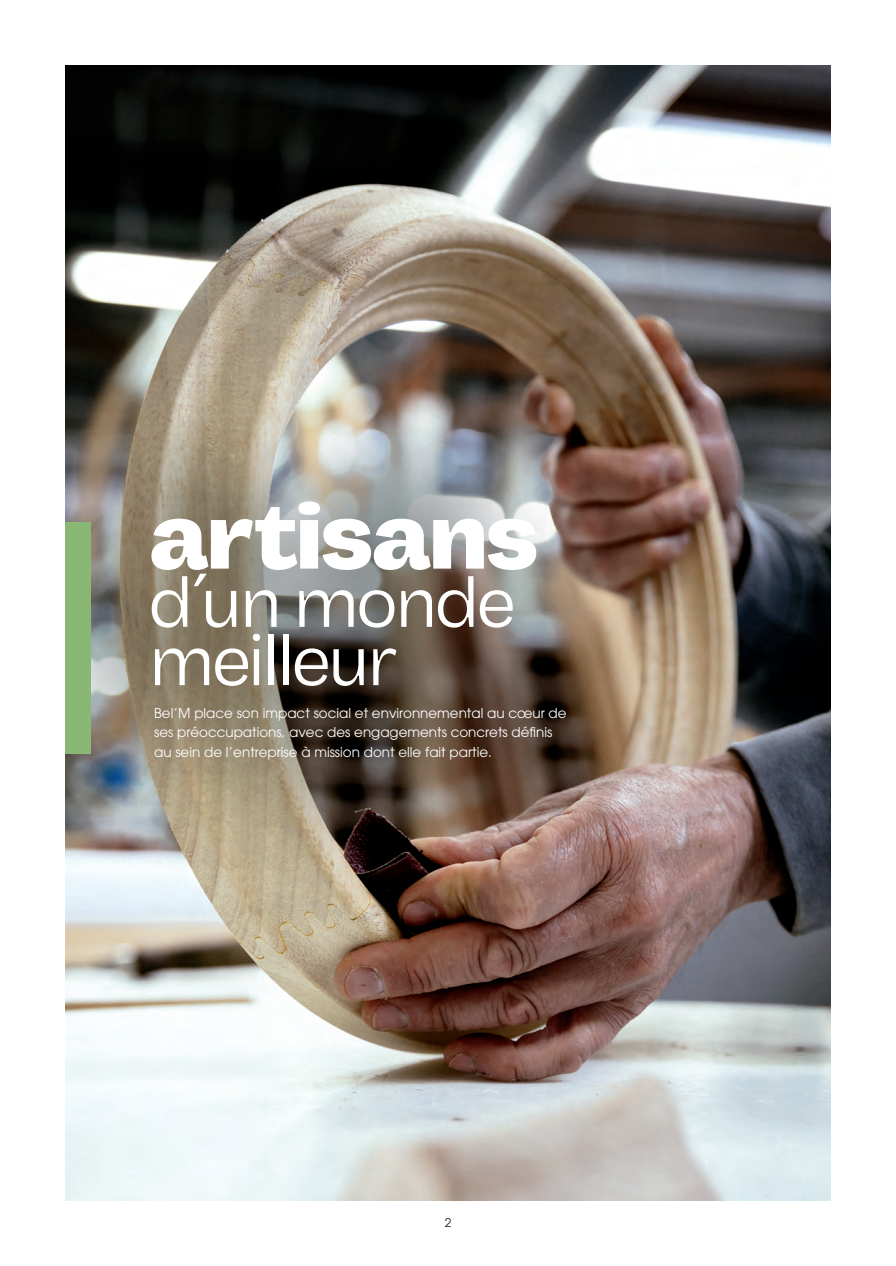
<style>
.page{position:relative;width:896px;height:1266px;background:#fff}
.page>*{position:absolute;margin:0;border:0;box-sizing:border-box;transform-origin:0 0}
.t1{font:900 93.15px "Vastago Grotesk";letter-spacing:-.02em;color:#fff}
.t2{font:71.85px/58.2px "Vastago Grotesk";letter-spacing:-.03em;color:#fff}
.t3{font:13.5px/19.5px "ITC Avant Garde Pro";color:#fff}
.t4{font:12px "ITC Avant Garde Pro";color:#231f20}
</style>
<div class="page">
<img style="left:65px;top:65px;width:765px;height:1135px">
<div style="left:65px;top:522px;width:26px;height:232px;background:#88b873"></div>
<h1 class="t1" style="left:149px;top:480px;width:391px">artisans</h1>
<h2 class="t2" style="left:149px;top:572px;width:367px">d´un monde meilleur</h2>
<p class="t3" style="left:154px;top:703px;width:414px">Bel’M place son impact social et environnemental au cœur de ses préoccupations, avec des engagements concrets définis au sein de l’entreprise à mission dont elle fait partie.</p>
<p class="t4" style="left:444px;top:1214px;width:8px">2</p>
</div>
